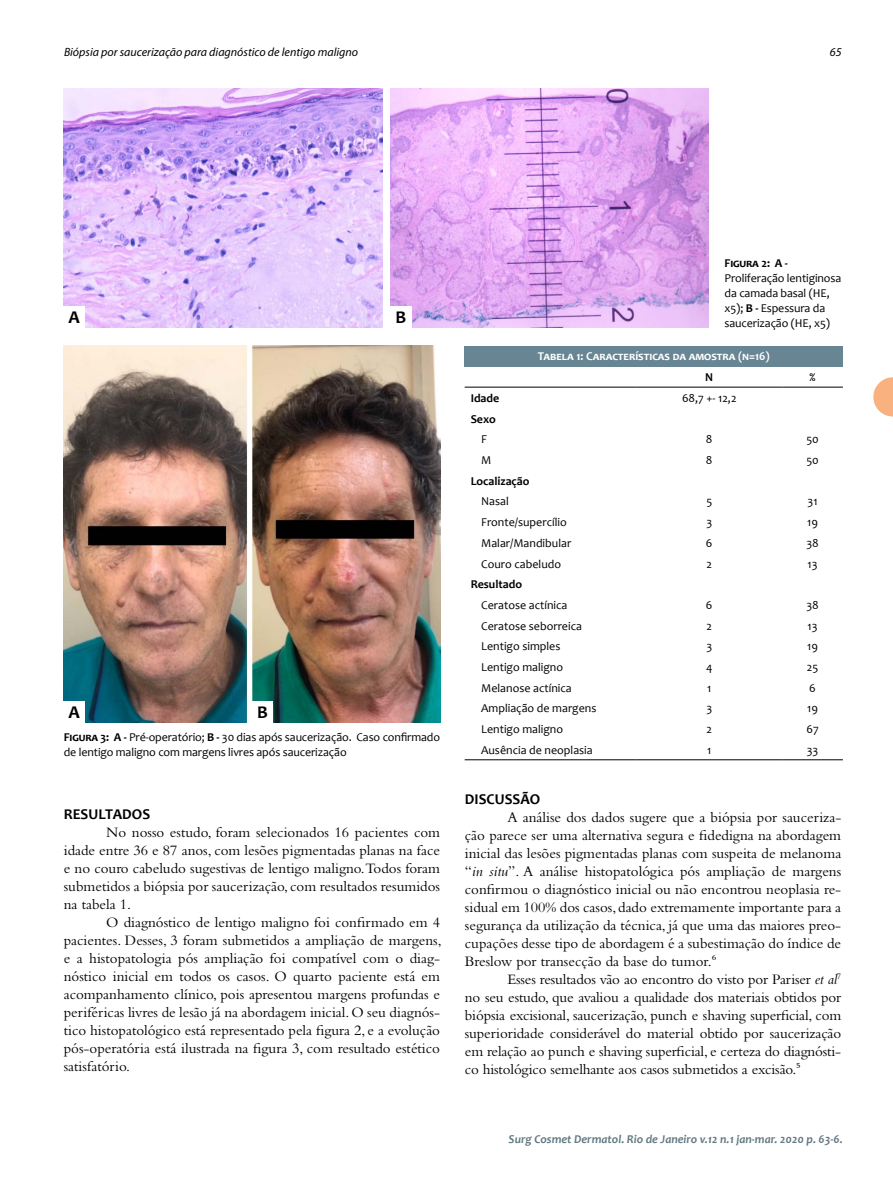
<style>
.page{position:relative;width:893px;height:1191px;background:#fff}
.page>*{position:absolute;margin:0;border:0;box-sizing:border-box;transform-origin:0 0}
.t1{font:700 18px "Candara";color:#000}
.t2{font:15px/18px "Bembo Std";color:#000;text-align:justify}
.t3{font:700 15px "Candara";color:#000}
.t4{font:12px/15px "Candara";color:#000}
.t5{font:italic 700 12px "Candara";color:#647883}
.t6{font:italic 12px "Myriad Pro";color:#000}
.t7{font:700 12px "Candara";color:#000}
.t8{font:700 12px "Candara";letter-spacing:.065em;color:#fff}
.s1{font-weight:700}
.s2{font-style:italic}
</style>
<div class="page">
<svg style="left:873px;top:377px;width:20px;height:39px"></svg>
<img style="left:64px;top:89px;width:318px;height:238px">
<img style="left:390px;top:89px;width:319px;height:238px">
<div style="left:64px;top:306px;width:21px;height:21px;background:#fff"></div>
<div style="left:390px;top:306px;width:21px;height:21px;background:#fff"></div>
<img style="left:64px;top:346px;width:376px;height:376px">
<div style="left:64px;top:701px;width:21px;height:21px;background:#fff"></div>
<div style="left:252px;top:701px;width:21px;height:21px;background:#fff"></div>
<div style="left:465px;top:346px;width:378px;height:20px;background:#688594"></div>
<hr style="left:465px;top:759px;width:171px;height:1px;background:#000">
<hr style="left:636px;top:759px;width:146px;height:1px;background:#000">
<hr style="left:782px;top:759px;width:61px;height:1px;background:#000">
<hr style="left:465px;top:387px;width:171px;height:1px;background:#000">
<hr style="left:636px;top:387px;width:146px;height:1px;background:#000">
<hr style="left:782px;top:387px;width:61px;height:1px;background:#000">
<p class="t6" style="left:64px;top:45px;width:296px">Biópsia por saucerização para diagnóstico de lentigo maligno</p>
<p class="t6" style="left:830px;top:45px;width:13px">65</p>
<p class="t1" style="left:69px;top:306px;width:13px">A</p>
<p class="t1" style="left:396px;top:306px;width:12px">B</p>
<p class="t1" style="left:69px;top:701px;width:13px">A</p>
<p class="t1" style="left:257px;top:701px;width:12px">B</p>
<p class="t4" style="left:64px;top:729px;width:378px"><span class="s1">Figura 3: A -</span> Pré-operatório; <span class="s1">B -</span> 30 dias após saucerização. Caso confirmado de lentigo maligno com margens livres após saucerização</p>
<p class="t3" style="left:64px;top:805px;width:88px">RESULTADOS</p>
<p class="t2" style="left:64px;top:823px;width:378px;text-indent:43px">No nosso estudo, foram selecionados 16 pacientes com idade entre 36 e 87 anos, com lesões pigmentadas planas na face e no couro cabeludo sugestivas de lentigo maligno.Todos foram submetidos a biópsia por saucerização, com resultados resumidos na tabela 1.</p>
<p class="t2" style="left:64px;top:913px;width:379px;text-indent:43px">O diagnóstico de lentigo maligno foi confirmado em 4 pacientes. Desses, 3 foram submetidos a ampliação de margens, e a histopatologia pós ampliação foi compatível com o diag&shy;nóstico inicial em todos os casos. O quarto paciente está em acompanhamento clínico, pois apresentou margens profundas e periféricas livres de lesão já na abordagem inicial. O seu diagnós&shy;tico histopatológico está representado pela figura 2, e a evolução pós-operatória está ilustrada na figura 3, com resultado estético satisfatório.</p>
<p class="t7" style="left:725px;top:256px;width:65px">Figura 2: A -</p>
<p class="t4" style="left:725px;top:271px;width:118px">Proliferação lentiginosa da camada basal (HE, x5); <span class="s1">B -</span> Espessura da saucerização (HE, x5)</p>
<p class="t8" style="left:538px;top:349px;width:234px">Tabela 1: Características da amostra (n=16)</p>
<p class="t7" style="left:705px;top:370px;width:9px">N</p>
<p class="t7" style="left:810px;top:370px;width:8px">%</p>
<p class="t7" style="left:471px;top:390px;width:30px">Idade</p>
<p class="t4" style="left:682px;top:390px;width:56px">68,7 +- 12,2</p>
<p class="t7" style="left:471px;top:411px;width:27px">Sexo</p>
<p class="t4" style="left:481px;top:432px;width:7px">F</p>
<p class="t4" style="left:706px;top:432px;width:8px">8</p>
<p class="t4" style="left:806px;top:432px;width:14px">50</p>
<p class="t4" style="left:481px;top:452px;width:12px">M</p>
<p class="t4" style="left:706px;top:452px;width:8px">8</p>
<p class="t4" style="left:806px;top:452px;width:14px">50</p>
<p class="t7" style="left:471px;top:473px;width:60px">Localização</p>
<p class="t4" style="left:481px;top:494px;width:29px">Nasal</p>
<p class="t4" style="left:706px;top:494px;width:7px">5</p>
<p class="t4" style="left:808px;top:494px;width:12px">31</p>
<p class="t4" style="left:481px;top:514px;width:87px">Fronte/supercílio</p>
<p class="t4" style="left:706px;top:514px;width:7px">3</p>
<p class="t4" style="left:807px;top:514px;width:12px">19</p>
<p class="t4" style="left:481px;top:535px;width:92px">Malar/Mandibular</p>
<p class="t4" style="left:706px;top:535px;width:8px">6</p>
<p class="t4" style="left:806px;top:535px;width:14px">38</p>
<p class="t4" style="left:481px;top:556px;width:81px">Couro cabeludo</p>
<p class="t4" style="left:706px;top:556px;width:7px">2</p>
<p class="t4" style="left:808px;top:556px;width:12px">13</p>
<p class="t7" style="left:471px;top:577px;width:53px">Resultado</p>
<p class="t4" style="left:481px;top:597px;width:88px">Ceratose actínica</p>
<p class="t4" style="left:706px;top:597px;width:8px">6</p>
<p class="t4" style="left:806px;top:597px;width:14px">38</p>
<p class="t4" style="left:481px;top:618px;width:102px">Ceratose seborreica</p>
<p class="t4" style="left:706px;top:618px;width:7px">2</p>
<p class="t4" style="left:808px;top:618px;width:12px">13</p>
<p class="t4" style="left:481px;top:639px;width:81px">Lentigo simples</p>
<p class="t4" style="left:706px;top:639px;width:7px">3</p>
<p class="t4" style="left:807px;top:639px;width:12px">19</p>
<p class="t4" style="left:481px;top:659px;width:84px">Lentigo maligno</p>
<p class="t4" style="left:706px;top:659px;width:8px">4</p>
<p class="t4" style="left:807px;top:659px;width:13px">25</p>
<p class="t4" style="left:481px;top:680px;width:92px">Melanose actínica</p>
<p class="t4" style="left:707px;top:680px;width:6px">1</p>
<p class="t4" style="left:809px;top:680px;width:8px">6</p>
<p class="t4" style="left:481px;top:701px;width:117px">Ampliação de margens</p>
<p class="t4" style="left:706px;top:701px;width:7px">3</p>
<p class="t4" style="left:807px;top:701px;width:12px">19</p>
<p class="t4" style="left:481px;top:721px;width:84px">Lentigo maligno</p>
<p class="t4" style="left:706px;top:721px;width:7px">2</p>
<p class="t4" style="left:806px;top:721px;width:14px">67</p>
<p class="t4" style="left:481px;top:742px;width:113px">Ausência de neoplasia</p>
<p class="t4" style="left:707px;top:742px;width:6px">1</p>
<p class="t4" style="left:807px;top:742px;width:13px">33</p>
<p class="t3" style="left:465px;top:789px;width:77px">DISCUSSÃO</p>
<p class="t2" style="left:465px;top:807px;width:378px;text-indent:43px">A análise dos dados sugere que a biópsia por sauceriza&shy;ção parece ser uma alternativa segura e fidedigna na abordagem inicial das lesões pigmentadas planas com suspeita de melanoma “<span class="s2">in situ</span>”. A análise histopatológica pós ampliação de margens confirmou o diagnóstico inicial ou não encontrou neoplasia re&shy;sidual em 100% dos casos, dado extremamente importante para a segurança da utilização da técnica, já que uma das maiores preo&shy;cupações desse tipo de abordagem é a subestimação do índice de Breslow por transecção da base do tumor.⁶</p>
<p class="t2" style="left:465px;top:969px;width:378px;text-indent:43px">Esses resultados vão ao encontro do visto por Pariser <span class="s2">et al</span><sup>7 </sup>no seu estudo, que avaliou a qualidade dos materiais obtidos por biópsia excisional, saucerização, punch e shaving superficial, com superioridade considerável do material obtido por saucerização em relação ao punch e shaving superficial, e certeza do diagnósti&shy;co histológico semelhante aos casos submetidos a excisão.⁵</p>
<p class="t5" style="left:509px;top:1131px;width:336px">Surg Cosmet Dermatol. Rio de Janeiro v.12 n.1 jan-mar. 2020 p. 63-6.</p>
</div>
